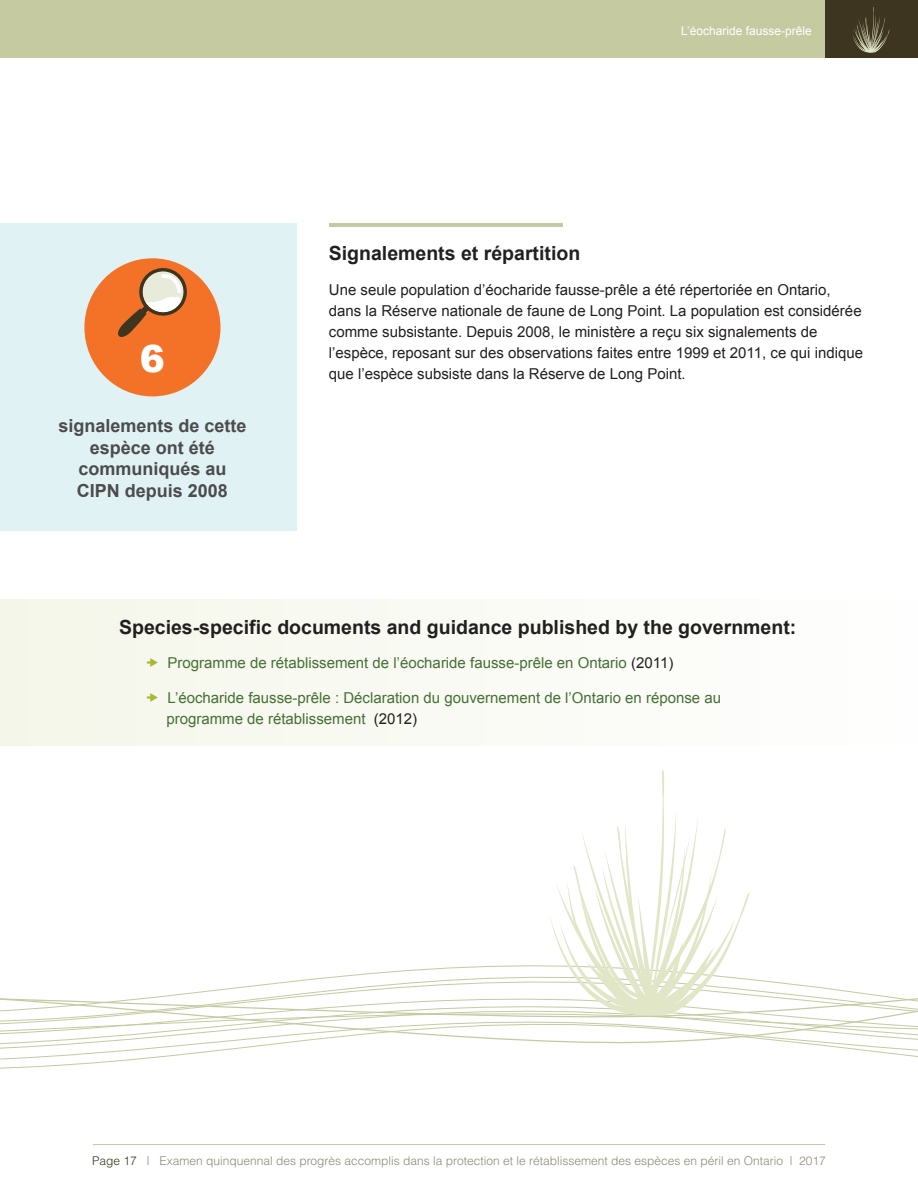
<style>
.page{position:relative;width:918px;height:1188px;background:#fff}
.page>*{position:absolute;margin:0;border:0;box-sizing:border-box;transform-origin:0 0}
.t1{font:900 37.5px "Arial";color:#fff}
.Body{font:700 19.5px "Arial";color:#231f20}
.circle_text{font:700 18px/21.6px "Arial";color:#4c4c4c;text-align:center}
.Body-2{font:15px/21px "Arial";color:#231f20}
.t2{font:15px/21px "Arial";color:#467035}
.t3{font:300 12px "Helvetica";color:#8f8877}
.t4{font:12px "Arial";color:#fff}
.s1{color:#231f20}
.s2{color:#3d351f}
</style>
<div class="page">
<hr style="left:93px;top:1144px;width:732px;height:1px;background:#c5caa0">
<div style="left:0;top:0;width:825px;height:57px;background:#c5caa0"></div>
<div style="left:825px;top:0;width:93px;height:57px;background:#3d351f"></div>
<div style="left:0;top:224px;width:297px;height:307px;background:#e0f2f4"></div>
<div style="left:84px;top:258px;width:137px;height:138px;background:#f37227;border-radius:50%"></div>
<svg style="left:116px;top:265px;width:74px;height:72px"></svg>
<hr style="left:329px;top:224px;width:233px;height:3px;background:#c5caa0">
<div style="left:0;top:599px;width:918px;height:147px;background:#f9faf4"></div>
<svg style="left:852px;top:7px;width:38px;height:46px"></svg>
<svg style="left:0;top:1046px;width:918px;height:15px"></svg>
<svg style="left:0;top:1033px;width:918px;height:13px"></svg>
<svg style="left:0;top:770px;width:918px;height:263px"></svg>
<p class="t4" style="left:681px;top:23px;width:132px">L’éocharide fausse-prêle</p>
<p class="t4" style="left:680px;top:23px;width:129px">American White Pelican</p>
<p class="t1" style="left:140px;top:331px;width:27px">6</p>
<p class="circle_text" style="left:58px;top:415px;width:190px">signalements de cette espèce ont été communiqués au<br>CIPN depuis 2008</p>
<p class="Body" style="left:329px;top:242px;width:253px">Signalements et répartition</p>
<p class="Body-2" style="left:329px;top:279px;width:536px">Une seule population d’éocharide fausse-prêle a été répertoriée en Ontario, dans la Réserve nationale de faune de Long Point. La population est considérée comme subsistante. Depuis 2008, le ministère a reçu six signalements de l’espèce, reposant sur des observations faites entre 1999 et 2011, ce qui indique que l’espèce subsiste dans la Réserve de Long Point.</p>
<p class="Body" style="left:119px;top:616px;width:679px">Species-specific documents and guidance published by the government:</p>
<p class="t2" style="left:168px;top:653px;width:507px">Programme de rétablissement de l’éocharide fausse-prêle en Ontario <span class="s1">(2011)</span></p>
<p class="t2" style="left:166px;top:687px;width:556px">L’éocharide fausse-prêle : Déclaration du gouvernement de l’Ontario en réponse au programme de rétablissement <span class="s1">(2012)</span></p>
<p class="t3" style="left:92px;top:1153px;width:735px"><span class="s2">Page 17</span> | Examen quinquennal des progrès accomplis dans la protection et le rétablissement des espèces en péril en Ontario | 2017</p>
</div>
